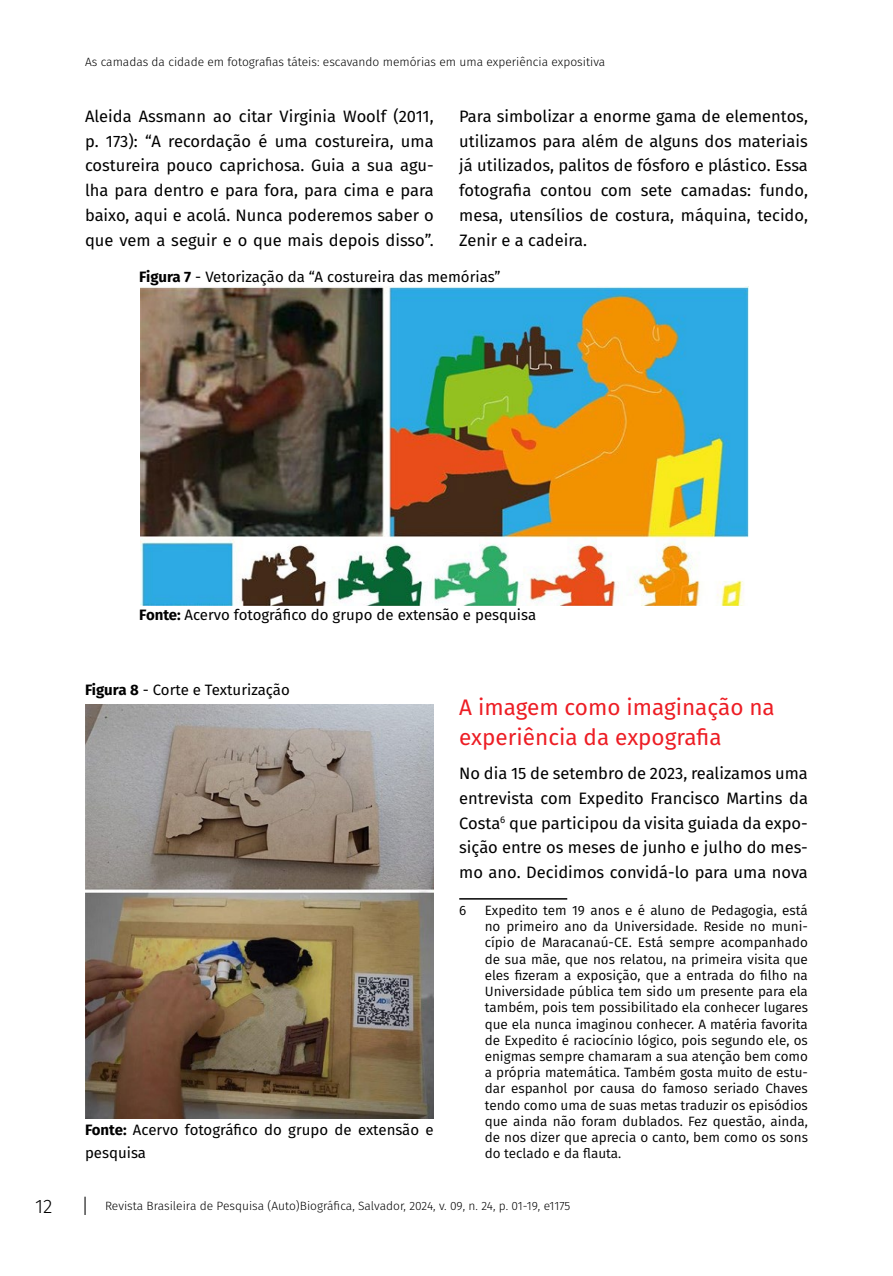
<style>
.page{position:relative;width:893px;height:1276px;background:#fff}
.page>*{position:absolute;margin:0;border:0;box-sizing:border-box;transform-origin:0 0}
.t1{font:22.5px/30px "Fira Sans";color:#ed1d24}
.t2{font:300 19.5px "Fira Sans";color:#000}
.t3{font:16.5px/24.8px "Fira Sans";color:#000;text-align:justify}
.t4{font:15px/22.5px "Fira Sans";color:#000}
.t5{font:13.5px/16.2px "Fira Sans";color:#000;text-align:justify}
.t6{font:300 12px "Fira Sans";color:#000}
.s1{font-weight:700}
</style>
<div class="page">
<svg style="left:85px;top:1196px;width:1px;height:19px"></svg>
<img style="left:140px;top:286px;width:608px;height:319px">
<img style="left:85px;top:704px;width:349px;height:414px">
<hr style="left:459px;top:898px;width:108px;height:1px;background:#000">
<p class="t6" style="left:85px;top:53px;width:522px">As camadas da cidade em fotografias táteis: escavando memórias em uma experiência expositiva</p>
<p class="t3" style="left:85px;top:103px;width:350px">Aleida Assmann ao citar Virginia Woolf (2011, p. 173): “A recordação é uma costureira, uma costureira pouco caprichosa. Guia a sua agu&shy;lha para dentro e para fora, para cima e para baixo, aqui e acolá. Nunca poderemos saber o que vem a seguir e o que mais depois disso”.</p>
<p class="t3" style="left:459px;top:103px;width:350px">Para simbolizar a enorme gama de elementos, utilizamos para além de alguns dos materiais já utilizados, palitos de fósforo e plástico. Essa fotografia contou com sete camadas: fundo, mesa, utensílios de costura, máquina, tecido, Zenir e a cadeira.</p>
<p class="t4" style="left:139px;top:265px;width:363px"><span class="s1">Figura 7</span> - Vetorização da “A costureira das memórias”</p>
<p class="t4" style="left:139px;top:603px;width:398px"><span class="s1">Fonte:</span> Acervo fotográfico do grupo de extensão e pesquisa</p>
<p class="t4" style="left:85px;top:678px;width:206px"><span class="s1">Figura 8</span> - Corte e Texturização</p>
<p class="t4" style="left:85px;top:1118px;width:350px"><span class="s1">Fonte:</span> Acervo fotográfico do grupo de extensão e pesquisa</p>
<h1 class="t1" style="left:459px;top:692px;width:317px">A imagem como imaginação na experiência da expografia</h1>
<p class="t3" style="left:459px;top:760px;width:350px">No dia 15 de setembro de 2023, realizamos uma entrevista com Expedito Francisco Martins da Costa<sup>6</sup> que participou da visita guiada da expo&shy;sição entre os meses de junho e julho do mes&shy;mo ano. Decidimos convidá-lo para uma nova</p>
<p class="t5" style="left:459px;top:902px;width:9px">6</p>
<p class="t5" style="left:485px;top:902px;width:325px">Expedito tem 19 anos e é aluno de Pedagogia, está no primeiro ano da Universidade. Reside no muni&shy;cípio de Maracanaú-CE. Está sempre acompanhado de sua mãe, que nos relatou, na primeira visita que eles fizeram a exposição, que a entrada do filho na Universidade pública tem sido um presente para ela também, pois tem possibilitado ela conhecer lugares que ela nunca imaginou conhecer. A matéria favorita de Expedito é raciocínio lógico, pois segundo ele, os enigmas sempre chamaram a sua atenção bem como a própria matemática. Também gosta muito de estu&shy;dar espanhol por causa do famoso seriado Chaves tendo como uma de suas metas traduzir os episódios que ainda não foram dublados. Fez questão, ainda, de nos dizer que aprecia o canto, bem como os sons do teclado e da flauta.</p>
<h2 class="t2" style="left:35px;top:1192px;width:19px">12</h2>
<p class="t6" style="left:105px;top:1197px;width:467px">Revista Brasileira de Pesquisa (Auto)Biográfica, Salvador, 2024, v. 09, n. 24, p. 01-19, e1175</p>
</div>
